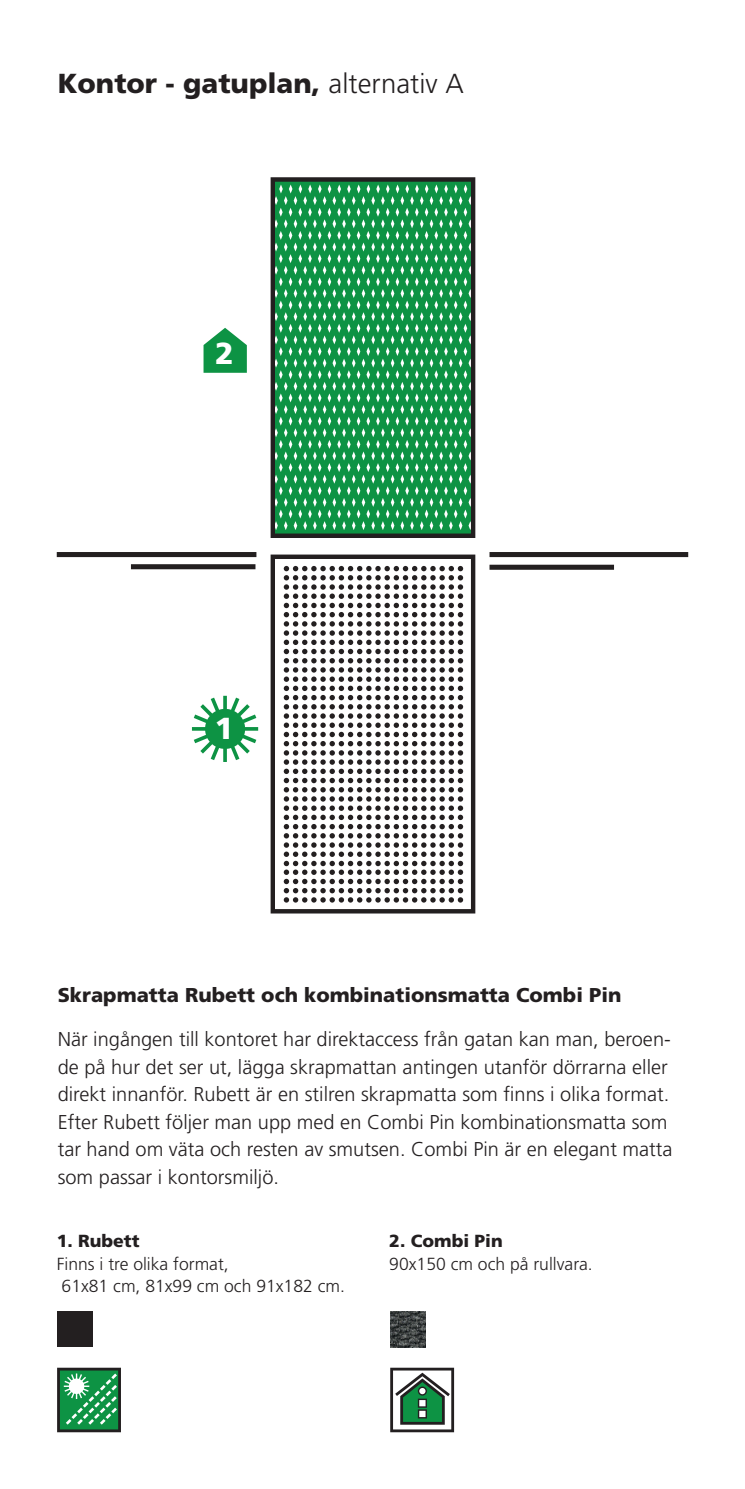
<style>
.page{position:relative;width:745px;height:1489px;background:#fff}
.page>*{position:absolute;margin:0;border:0;box-sizing:border-box;transform-origin:0 0}
.t1{font:900 30.25px "Frutiger";color:#fff}
.t2{font:900 27.5px "Frutiger";color:#231f20}
.t3{font:300 20px/27.5px "Frutiger";color:#231f20}
.t4{font:900 20px "Frutiger";color:#231f20}
.t5{font:300 17.5px/22.5px "Frutiger";color:#231f20}
.t6{font:900 17.5px "Frutiger";color:#231f20}
.s1{font-weight:300}
</style>
<div class="page">
<div style="left:57px;top:552px;width:199px;height:5px;background:#231f20"></div>
<div style="left:131px;top:564px;width:124px;height:5px;background:#231f20"></div>
<div style="left:489px;top:552px;width:198px;height:5px;background:#231f20"></div>
<div style="left:489px;top:564px;width:124px;height:5px;background:#231f20"></div>
<svg style="left:192px;top:695px;width:66px;height:67px"></svg>
<svg style="left:203px;top:328px;width:44px;height:45px"></svg>
<svg style="left:270px;top:554px;width:205px;height:359px"></svg>
<svg style="left:283px;top:566px;width:180px;height:336px"></svg>
<svg style="left:270px;top:177px;width:205px;height:361px;background:#2f9a5b"></svg>
<svg style="left:390px;top:1367px;width:64px;height:64px"></svg>
<img style="left:390px;top:1311px;width:35px;height:35px">
<svg style="left:57px;top:1367px;width:64px;height:64px;background:#39935e"></svg>
<div style="left:57px;top:1311px;width:35px;height:35px;background:#231f20"></div>
<h2 class="t2" style="left:58px;top:67px;width:407px">Kontor - gatuplan, <span class="s1">alternativ A</span></h2>
<h1 class="t1" style="left:215px;top:335px;width:20px">2</h1>
<h1 class="t1" style="left:215px;top:710px;width:20px">1</h1>
<p class="t4" style="left:58px;top:982px;width:565px">Skrapmatta Rubett och kombinationsmatta Combi Pin</p>
<p class="t3" style="left:58px;top:1025px;width:616px">När ingången till kontoret har direktaccess från gatan kan man, beroen&shy;de på hur det ser ut, lägga skrapmattan antingen utanför dörrarna eller direkt innanför. Rubett är en stilren skrapmatta som finns i olika format.<br>Efter Rubett följer man upp med en Combi Pin kombinationsmatta som tar hand om väta och resten av smutsen. Combi Pin är en elegant matta som passar i kontorsmiljö.</p>
<p class="t6" style="left:57px;top:1230px;width:84px">1. Rubett</p>
<p class="t5" style="left:57px;top:1252px;width:289px">Finns i tre olika format,<br>61x81 cm, 81x99 cm och 91x182 cm.</p>
<p class="t6" style="left:389px;top:1230px;width:115px">2. Combi Pin</p>
<p class="t5" style="left:389px;top:1252px;width:205px">90x150 cm och på rullvara.</p>
</div>
